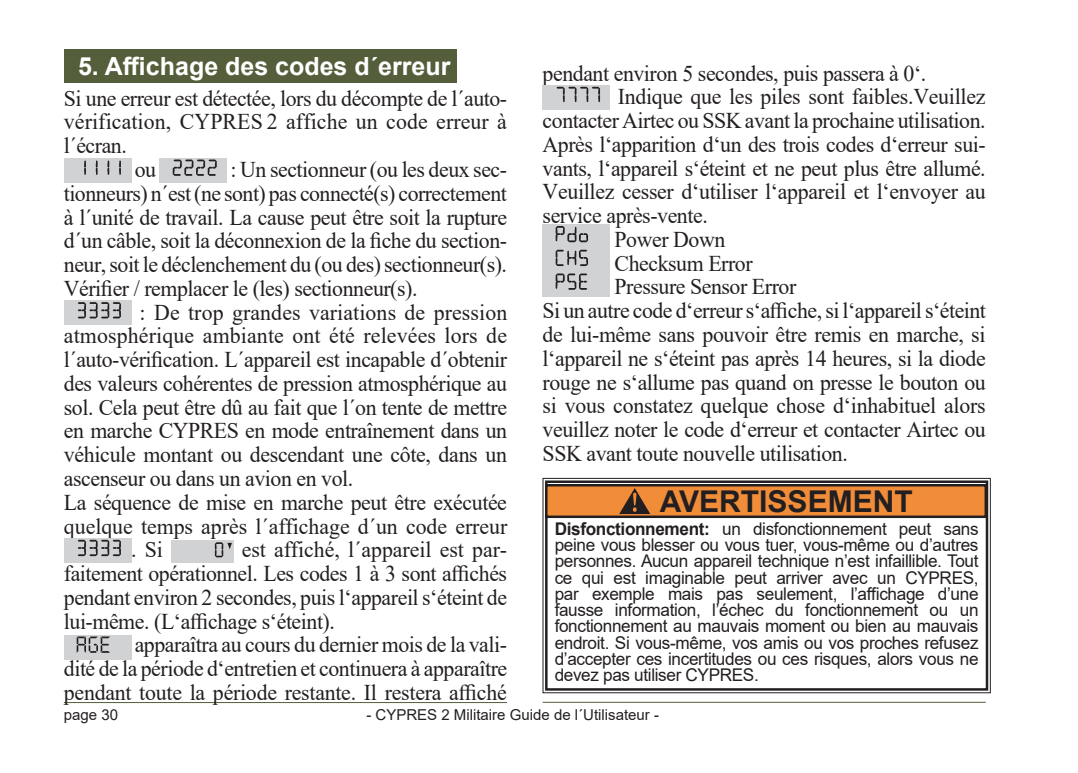
<style>
.page{position:relative;width:1078px;height:773px;background:#fff}
.page>*{position:absolute;margin:0;border:0;box-sizing:border-box;transform-origin:0 0}
.t1{font:700 30px "Arial";color:#231f20}
.t2{font:700 25px "Arial";color:#fff}
.t3{font:22.5px/23.8px "Times New Roman";letter-spacing:-.02em;color:#231f20;text-align:justify}
.t4{font:22.5px "Times New Roman";letter-spacing:.005em;color:#231f20}
.t5{font:22.5px "Times New Roman";color:#231f20}
.t6{font:17.5px/16.2px "Arial";letter-spacing:-.02em;color:#231f20;text-align:justify}
.t7{font:15px "Arial";color:#231f20}
.s1{font-weight:700}
</style>
<div class="page">
<hr style="left:542px;top:701px;width:443px;height:1px;background:#545e3a">
<hr style="left:64px;top:702px;width:443px;height:1px;background:#545e3a">
<div style="left:542px;top:85px;width:68px;height:25px;background:#d1d2d4"></div>
<svg style="left:556px;top:87px;width:44px;height:15px"></svg>
<div style="left:542px;top:224px;width:68px;height:25px;background:#d1d2d4"></div>
<svg style="left:555px;top:226px;width:33px;height:16px"></svg>
<div style="left:542px;top:248px;width:68px;height:24px;background:#d1d2d4"></div>
<svg style="left:555px;top:250px;width:33px;height:16px"></svg>
<div style="left:542px;top:272px;width:68px;height:24px;background:#d1d2d4"></div>
<svg style="left:555px;top:273px;width:32px;height:17px"></svg>
<div style="left:64px;top:50px;width:392px;height:33px;background:#545e3a"></div>
<div style="left:64px;top:158px;width:67px;height:24px;background:#d1d2d4"></div>
<svg style="left:84px;top:160px;width:37px;height:15px"></svg>
<div style="left:160px;top:158px;width:67px;height:24px;background:#d1d2d4"></div>
<svg style="left:173px;top:159px;width:44px;height:17px"></svg>
<div style="left:64px;top:300px;width:67px;height:25px;background:#d1d2d4"></div>
<svg style="left:78px;top:302px;width:43px;height:16px"></svg>
<div style="left:64px;top:538px;width:67px;height:24px;background:#d1d2d4"></div>
<svg style="left:78px;top:539px;width:43px;height:17px"></svg>
<div style="left:171px;top:540px;width:62px;height:22px;background:#d1d2d4"></div>
<svg style="left:215px;top:542px;width:17px;height:15px"></svg>
<div style="left:64px;top:635px;width:67px;height:24px;background:#d1d2d4"></div>
<svg style="left:77px;top:636px;width:33px;height:16px"></svg>
<svg style="left:542px;top:477px;width:448px;height:216px"></svg>
<div style="left:545px;top:480px;width:442px;height:210px;border:2px solid #231f20"></div>
<div style="left:546px;top:485px;width:439px;height:31px;background:#f18d39"></div>
<div style="left:545px;top:484px;width:441px;height:34px;border:2px solid #231f20"></div>
<svg style="left:619px;top:488px;width:31px;height:26px"></svg>
<p class="t2" style="left:78px;top:48px;width:374px">5. Affichage des codes d´erreur</p>
<p class="t3" style="left:64px;top:85px;width:445px">Si une erreur est détectée, lors du décompte de l´auto-</p>
<p class="t4" style="left:64px;top:106px;width:444px">vérification, CYPRES 2 affiche un code erreur à</p>
<p class="t3" style="left:64px;top:133px;width:64px">l´écran.</p>
<p class="t3" style="left:135px;top:157px;width:23px">ou</p>
<p class="t3" style="left:64px;top:157px;width:444px;text-indent:167px">: Un sectionneur (ou les deux sec&shy;tionneurs) n´est (ne sont) pas connecté(s) correctement à l´unité de travail. La cause peut être soit la rupture d´un câble, soit la déconnexion de la fiche du section&shy;neur, soit le déclenchement du (ou des) sectionneur(s).<br>Vérifier / remplacer le (les) sectionneur(s).</p>
<p class="t4" style="left:140px;top:296px;width:369px">: De trop grandes variations de pression</p>
<p class="t4" style="left:64px;top:320px;width:444px">atmosphérique ambiante ont été relevées lors de</p>
<p class="t3" style="left:64px;top:347px;width:444px">l´auto-vérification. L´appareil est incapable d´obtenir</p>
<p class="t3" style="left:64px;top:370px;width:444px">des valeurs cohérentes de pression atmosphérique au</p>
<p class="t3" style="left:64px;top:394px;width:444px">sol. Cela peut être dû au fait que l´on tente de mettre</p>
<p class="t3" style="left:64px;top:418px;width:444px">en marche CYPRES en mode entraînement dans un</p>
<p class="t3" style="left:64px;top:442px;width:444px">véhicule montant ou descendant une côte, dans un</p>
<p class="t3" style="left:64px;top:466px;width:291px">ascenseur ou dans un avion en vol.</p>
<p class="t3" style="left:64px;top:489px;width:444px">La séquence de mise en marche peut être exécutée</p>
<p class="t5" style="left:64px;top:510px;width:445px">quelque temps après l´affichage d´un code erreur</p>
<p class="t3" style="left:131px;top:537px;width:33px">. Si</p>
<p class="t3" style="left:64px;top:537px;width:445px;text-indent:178px">est affiché, l´appareil est par&shy;faitement opérationnel. Les codes 1 à 3 sont affichés pendant environ 2 secondes, puis l‘appareil s‘éteint de lui-même. (L‘affichage s‘éteint).</p>
<p class="t3" style="left:64px;top:632px;width:445px;text-indent:71px">apparaîtra au cours du dernier mois de la vali&shy;dité de la période d‘entretien et continuera à apparaître pendant toute la période restante. Il restera affiché</p>
<p class="t3" style="left:542px;top:60px;width:385px">pendant environ 5 secondes, puis passera à 0‘.</p>
<p class="t3" style="left:617px;top:84px;width:369px">Indique que les piles sont faibles.Veuillez</p>
<p class="t3" style="left:542px;top:108px;width:444px">contacter Airtec ou SSK avant la prochaine utilisation.</p>
<p class="t3" style="left:542px;top:132px;width:444px">Après l‘apparition d‘un des trois codes d‘erreur sui-</p>
<p class="t3" style="left:542px;top:155px;width:444px">vants, l‘appareil s‘éteint et ne peut plus être allumé.</p>
<p class="t3" style="left:542px;top:179px;width:444px">Veuillez cesser d‘utiliser l‘appareil et l‘envoyer au</p>
<p class="t3" style="left:542px;top:203px;width:167px">service après-vente.</p>
<p class="t3" style="left:614px;top:227px;width:112px">Power Down</p>
<p class="t3" style="left:614px;top:250px;width:139px">Checksum Error</p>
<p class="t3" style="left:614px;top:274px;width:183px">Pressure Sensor Error</p>
<p class="t3" style="left:542px;top:298px;width:445px">Si un autre code d‘erreur s‘affiche, si l‘appareil s‘éteint</p>
<p class="t3" style="left:542px;top:322px;width:444px">de lui-même sans pouvoir être remis en marche, si</p>
<p class="t3" style="left:542px;top:345px;width:444px">l‘appareil ne s‘éteint pas après 14 heures, si la diode</p>
<p class="t3" style="left:542px;top:369px;width:444px">rouge ne s‘allume pas quand on presse le bouton ou</p>
<p class="t3" style="left:542px;top:393px;width:444px">si vous constatez quelque chose d‘inhabituel alors</p>
<p class="t3" style="left:542px;top:417px;width:444px">veuillez noter le code d‘erreur et contacter Airtec ou</p>
<p class="t3" style="left:542px;top:440px;width:307px">SSK avant toute nouvelle utilisation.</p>
<h1 class="t1" style="left:659px;top:480px;width:254px">AVERTISSEMENT</h1>
<p class="t6" style="left:554px;top:520px;width:425px"><span class="s1">Disfonctionnement:</span> un disfonctionnement peut sans peine vous blesser ou vous tuer, vous-même ou d’autres personnes. Aucun appareil technique n’est infaillible. Tout ce qui est imaginable peut arriver avec un CYPRES, par exemple mais pas seulement, l’affichage d’une fausse information, l’échec du fonctionnement ou un fonctionnement au mauvais moment ou bien au mauvais endroit. Si vous-même, vos amis ou vos proches refusez d’accepter ces incertitudes ou ces risques, alors vous ne devez pas utiliser CYPRES.</p>
<p class="t7" style="left:64px;top:704px;width:56px">page 30</p>
<p class="t7" style="left:366px;top:704px;width:294px">- CYPRES 2 Militaire Guide de l´Utilisateur -</p>
</div>
